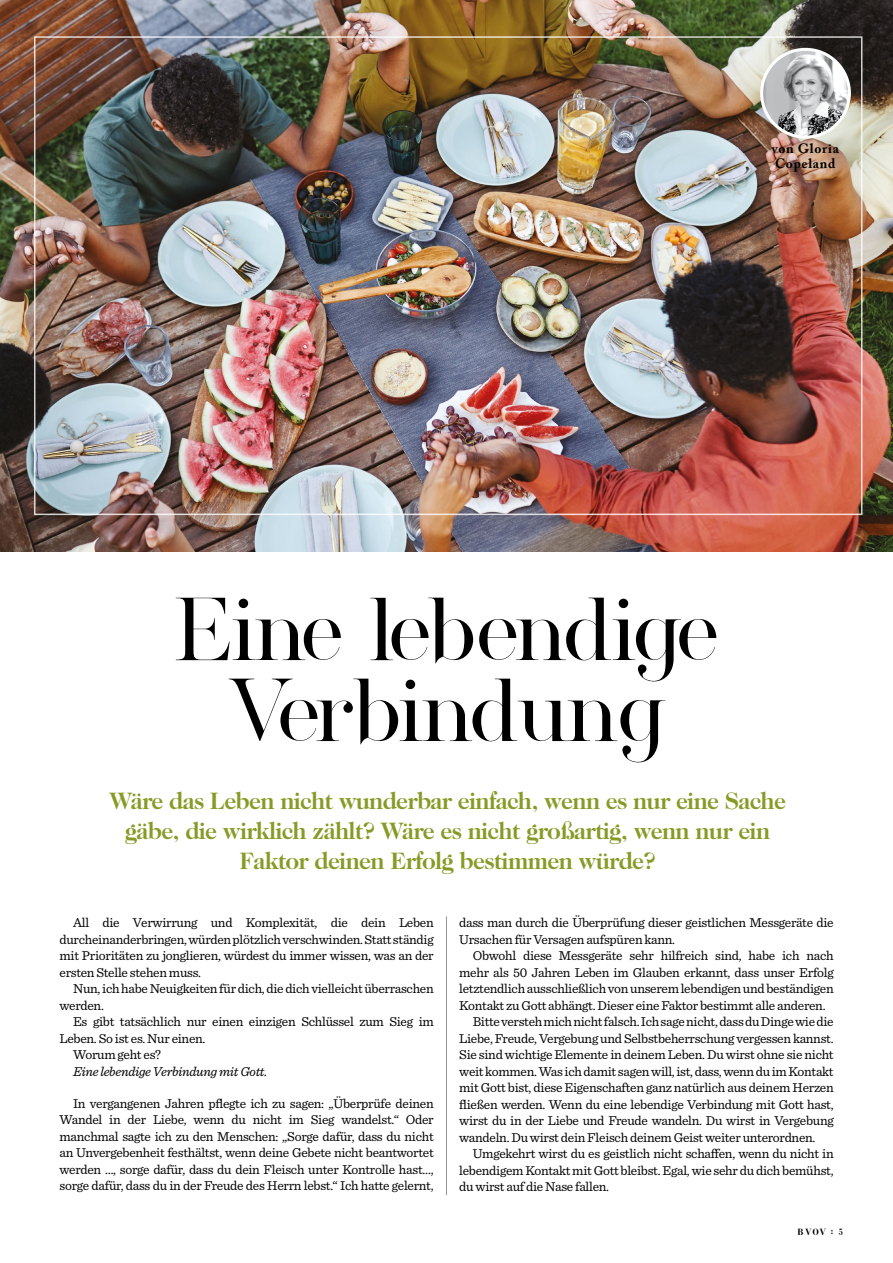
<style>
.page{position:relative;width:893px;height:1263px;background:#fff}
.page>*{position:absolute;margin:0;border:0;box-sizing:border-box;transform-origin:0 0}
.t1{font:78px/81px "Silver South Serif";letter-spacing:-.05em;color:#000;text-align:center}
.t2{font:700 24px/30px "Caslon 224 Std";letter-spacing:-.03em;color:#889a26;text-align:center}
.t3{font:13.5px/16.5px "Sentinel";letter-spacing:-.02em;color:#000;text-align:justify}
.t4{font:italic 13.5px "Sentinel";letter-spacing:-.02em;color:#000}
.t5{font:700 13.5px/15px "Adobe Caslon Pro";letter-spacing:.05em;color:#000}
.t6{font:700 9px "Bauer Bodoni Std";color:#000}
</style>
<div class="page">
<img style="left:0;top:0;width:893px;height:551px">
<hr style="left:446px;top:916px;width:1px;height:279px;background:#979696">
<img style="left:762px;top:49px;width:87px;height:88px;border-radius:44px">
<div style="left:760px;top:48px;width:91px;height:91px;border:3px solid #fff;border-radius:50%"></div>
<p class="t5" style="left:771px;top:141px;width:69px">von Gloria<br>Copeland</p>
<h1 class="t1" style="left:173px;top:591px;width:549px">Eine lebendige<br>Verbindung</h1>
<h2 class="t2" style="left:109px;top:785px;width:678px">Wäre das Leben nicht wunderbar einfach, wenn es nur eine Sache gäbe, die wirklich zählt? Wäre es nicht großartig, wenn nur ein<br>Faktor deinen Erfolg bestimmen würde?</h2>
<p class="t3" style="left:60px;top:914px;width:376px;text-indent:14px">All die Verwirrung und Komplexität, die dein Leben durcheinanderbringen, würden plötzlich verschwinden. Statt ständig mit Prioritäten zu jonglieren, würdest du immer wissen, was an der ersten Stelle stehen muss.</p>
<p class="t3" style="left:60px;top:979px;width:376px;text-indent:14px">Nun, ich habe Neuigkeiten für dich, die dich vielleicht überraschen werden.</p>
<p class="t3" style="left:73px;top:1012px;width:362px">Es gibt tatsächlich nur einen einzigen Schlüssel zum Sieg im</p>
<p class="t3" style="left:60px;top:1029px;width:147px">Leben. So ist es. Nur einen.</p>
<p class="t3" style="left:73px;top:1045px;width:90px">Worum geht es?</p>
<p class="t4" style="left:73px;top:1061px;width:196px">Eine lebendige Verbindung mit Gott.</p>
<p class="t3" style="left:60px;top:1094px;width:376px;text-indent:14px">In vergangenen Jahren pflegte ich zu sagen: „Überprüfe deinen Wandel in der Liebe, wenn du nicht im Sieg wandelst.“ Oder manchmal sagte ich zu den Menschen: „Sorge dafür, dass du nicht an Unvergebenheit festhältst, wenn deine Gebete nicht beantwortet werden …, sorge dafür, dass du dein Fleisch unter Kontrolle hast…, sorge dafür, dass du in der Freude des Herrn lebst.“ Ich hatte gelernt,</p>
<p class="t3" style="left:459px;top:913px;width:376px">dass man durch die Überprüfung dieser geistlichen Messgeräte die<br>Ursachen für Versagen aufspüren kann.</p>
<p class="t3" style="left:473px;top:946px;width:362px">Obwohl diese Messgeräte sehr hilfreich sind, habe ich nach</p>
<p class="t3" style="left:459px;top:963px;width:376px">mehr als 50 Jahren Leben im Glauben erkannt, dass unser Erfolg</p>
<p class="t3" style="left:459px;top:979px;width:376px">letztendlich ausschließlich von unserem lebendigen und beständigen</p>
<p class="t3" style="left:459px;top:996px;width:368px">Kontakt zu Gott abhängt. Dieser eine Faktor bestimmt alle anderen.</p>
<p class="t3" style="left:473px;top:1012px;width:362px">Bitte versteh mich nicht falsch. Ich sage nicht, dass du Dinge wie die</p>
<p class="t3" style="left:459px;top:1029px;width:376px">Liebe, Freude, Vergebung und Selbstbeherrschung vergessen kannst.</p>
<p class="t3" style="left:459px;top:1045px;width:376px">Sie sind wichtige Elemente in deinem Leben. Du wirst ohne sie nicht</p>
<p class="t3" style="left:459px;top:1062px;width:376px">weit kommen. Was ich damit sagen will, ist, dass, wenn du im Kontakt</p>
<p class="t3" style="left:459px;top:1078px;width:376px">mit Gott bist, diese Eigenschaften ganz natürlich aus deinem Herzen</p>
<p class="t3" style="left:459px;top:1095px;width:376px">fließen werden. Wenn du eine lebendige Verbindung mit Gott hast,</p>
<p class="t3" style="left:459px;top:1111px;width:376px">wirst du in der Liebe und Freude wandeln. Du wirst in Vergebung</p>
<p class="t3" style="left:459px;top:1128px;width:358px">wandeln. Du wirst dein Fleisch deinem Geist weiter unterordnen.</p>
<p class="t3" style="left:473px;top:1144px;width:362px">Umgekehrt wirst du es geistlich nicht schaffen, wenn du nicht in</p>
<p class="t3" style="left:459px;top:1161px;width:376px">lebendigem Kontakt mit Gott bleibst. Egal, wie sehr du dich bemühst,</p>
<p class="t3" style="left:459px;top:1177px;width:151px">du wirst auf die Nase fallen.</p>
<p class="t6" style="left:798px;top:1226px;width:47px">BVOV : 5</p>
</div>
